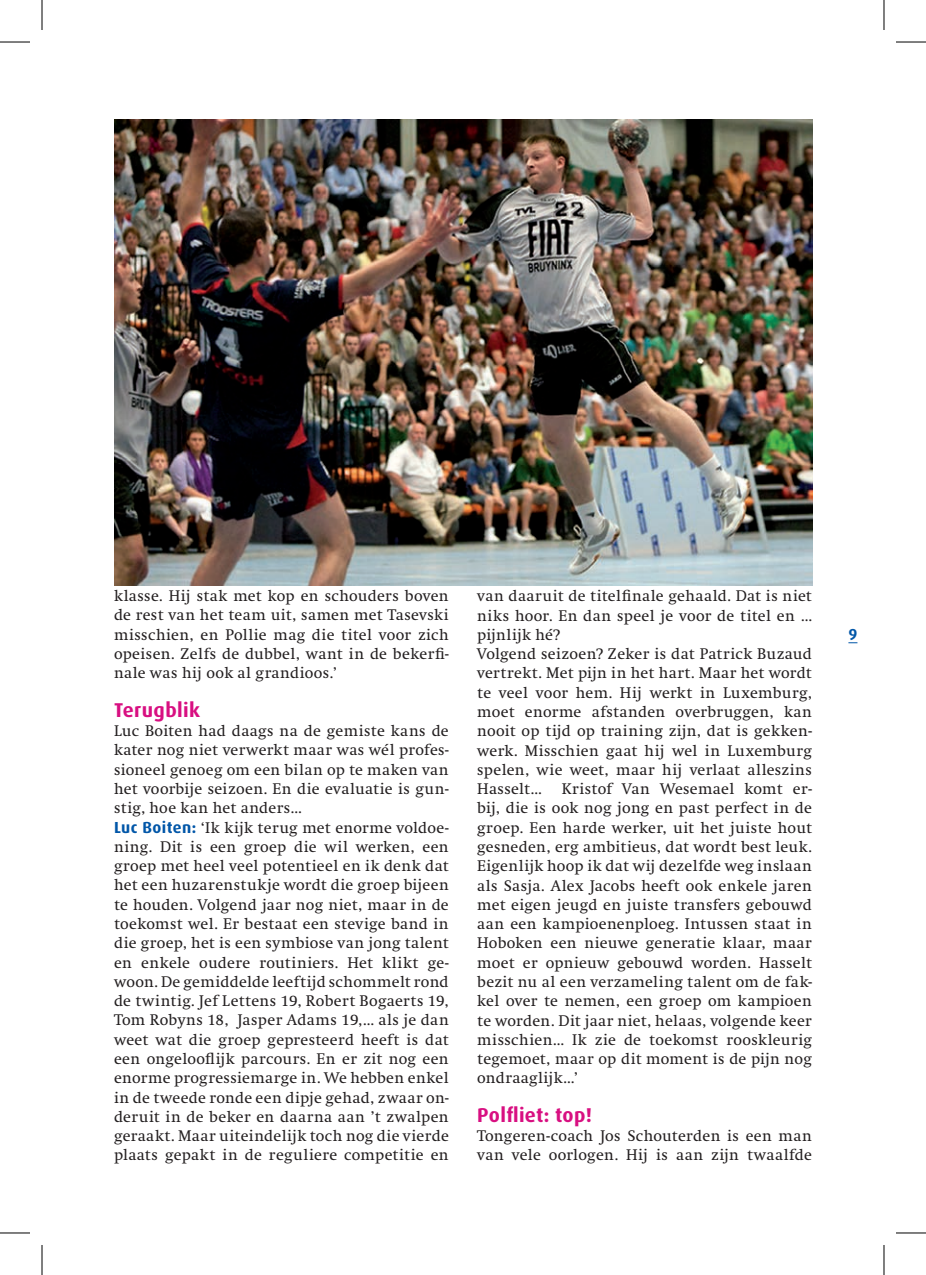
<style>
.page{position:relative;width:926px;height:1275px;background:#fff}
.page>*{position:absolute;margin:0;border:0;box-sizing:border-box;transform-origin:0 0}
.t1{font:700 20px "Dax";letter-spacing:.02em;color:#d80f81}
.t2{font:16px/19.2px "Swift";letter-spacing:.02em;color:#231f20}
.t3{font:700 16px "Dax";color:#0156a8}
.s1{font-family:"Dax";font-weight:700;color:#0156a8}
</style>
<div class="page">
<img style="left:114px;top:119px;width:699px;height:466px">
<hr style="left:0;top:42px;width:30px;height:1px;background:#000">
<hr style="left:896px;top:42px;width:30px;height:1px;background:#000">
<hr style="left:0;top:1232px;width:30px;height:1px;background:#000">
<hr style="left:896px;top:1232px;width:30px;height:1px;background:#000">
<hr style="left:42px;top:0;width:1px;height:30px;background:#000">
<hr style="left:42px;top:1245px;width:1px;height:30px;background:#000">
<hr style="left:884px;top:0;width:1px;height:30px;background:#000">
<hr style="left:884px;top:1245px;width:1px;height:30px;background:#000">
<p class="t2" style="left:114px;top:586px;width:336px;text-align:justify">klasse. Hij stak met kop en schouders boven de rest van het team uit, samen met Tasevski misschien, en Pollie mag die titel voor zich opeisen. Zelfs de dubbel, want in de bekerfi&shy;nale was hij ook al grandioos.’</p>
<p class="t1" style="left:114px;top:698px;width:88px">Terugblik</p>
<p class="t2" style="left:114px;top:721px;width:336px">Luc Boiten had daags na de gemiste kans de kater nog niet verwerkt maar was wél profes&shy;sioneel genoeg om een bilan op te maken van het voorbije seizoen. En die evaluatie is gun&shy;stig, hoe kan het anders…<br><span class="s1">Luc Boiten:</span> ‘Ik kijk terug met enorme voldoe&shy;ning. Dit is een groep die wil werken, een groep met heel veel potentieel en ik denk dat het een huzarenstukje wordt die groep bijeen te houden. Volgend jaar nog niet, maar in de toekomst wel. Er bestaat een stevige band in die groep, het is een symbiose van jong talent en enkele oudere routiniers. Het klikt ge&shy;woon. De gemiddelde leeftijd schommelt rond de twintig. Jef Lettens 19, Robert Bogaerts 19, Tom Robyns 18, Jasper Adams 19,… als je dan weet wat die groep gepresteerd heeft is dat een ongelooflijk parcours. En er zit nog een enorme progressiemarge in. We hebben enkel in de tweede ronde een dipje gehad, zwaar on&shy;deruit in de beker en daarna aan ’t zwalpen geraakt. Maar uiteindelijk toch nog die vierde plaats gepakt in de reguliere competitie en</p>
<p class="t2" style="left:477px;top:587px;width:336px">van daaruit de titelfinale gehaald. Dat is niet niks hoor. En dan speel je voor de titel en … pijnlijk hé?<br>Volgend seizoen? Zeker is dat Patrick Buzaud vertrekt. Met pijn in het hart. Maar het wordt te veel voor hem. Hij werkt in Luxemburg, moet enorme afstanden overbruggen, kan nooit op tijd op training zijn, dat is gekken&shy;werk. Misschien gaat hij wel in Luxemburg spelen, wie weet, maar hij verlaat alleszins Hasselt…</p>
<p class="t2" style="left:477px;top:779px;width:336px;text-align:justify;text-indent:85px">Kristof Van Wesemael komt er&shy;bij, die is ook nog jong en past perfect in de groep. Een harde werker, uit het juiste hout gesneden, erg ambitieus, dat wordt best leuk.<br>Eigenlijk hoop ik dat wij dezelfde weg inslaan als Sasja. Alex Jacobs heeft ook enkele jaren met eigen jeugd en juiste transfers gebouwd aan een kampioenenploeg. Intussen staat in Hoboken een nieuwe generatie klaar, maar moet er opnieuw gebouwd worden. Hasselt bezit nu al een verzameling talent om de fak&shy;kel over te nemen, een groep om kampioen te worden. Dit jaar niet, helaas, volgende keer misschien… Ik zie de toekomst rooskleurig tegemoet, maar op dit moment is de pijn nog ondraaglijk…’</p>
<p class="t1" style="left:477px;top:1103px;width:116px">Polfliet: top!</p>
<p class="t2" style="left:477px;top:1126px;width:336px">Tongeren-coach Jos Schouterden is een man van vele oorlogen. Hij is aan zijn twaalfde</p>
<p class="t3" style="left:848px;top:625px;width:11px">9</p>
</div>
